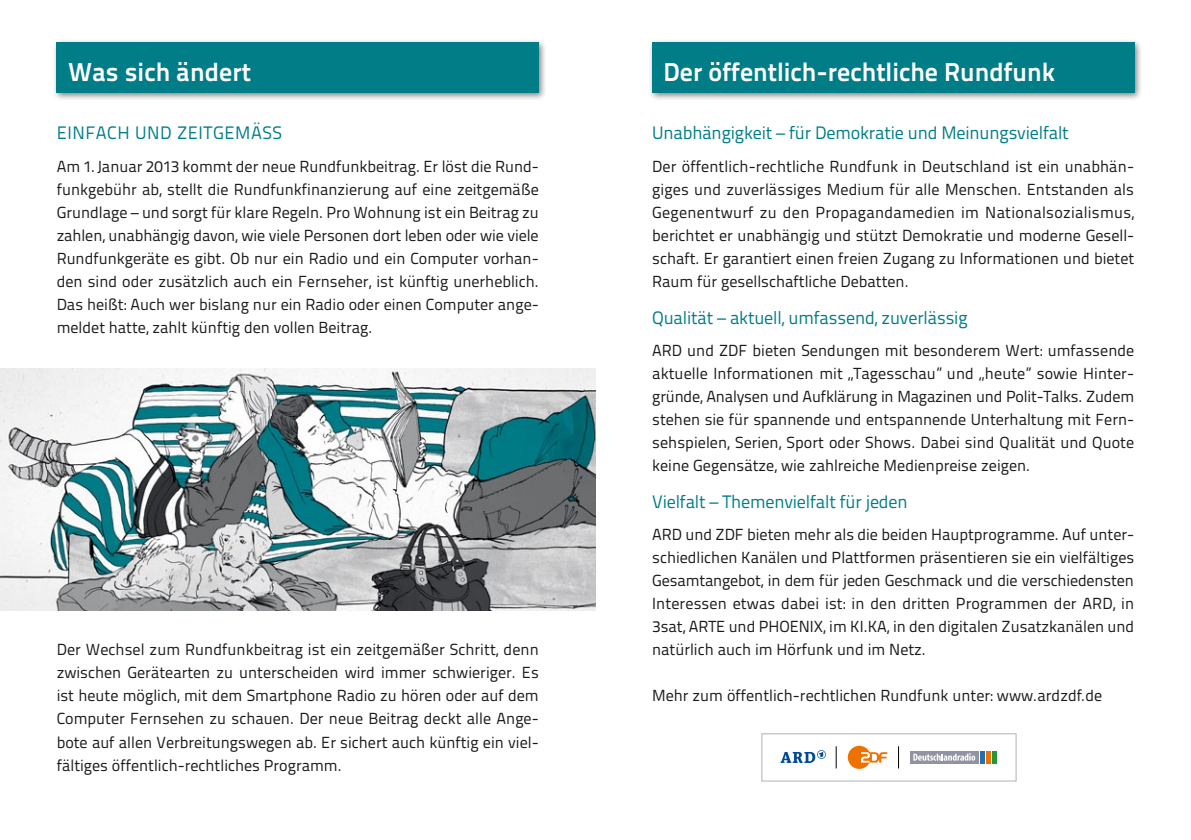
<style>
.page{position:relative;width:1191px;height:840px;background:#fff}
.page>*{position:absolute;margin:0;border:0;box-sizing:border-box;transform-origin:0 0}
.t1{font:700 26px "Titillium Text 22 L";color:#fff}
.t2{font:18px "Titillium Text 22 L";letter-spacing:-.01em;color:#007d87}
.t3{font:18px "Titillium Text 22 L";letter-spacing:.03em;color:#007d87}
.t4{font:16px/23px "Titillium Text 22 L";color:#1a1a18}
</style>
<div class="page">
<div style="left:52px;top:38px;width:495px;height:63px;background:#000;opacity:.5"></div>
<div style="left:57px;top:43px;width:482px;height:50px;background:#007d87"></div>
<img style="left:0;top:368px;width:595px;height:242px">
<div style="left:648px;top:38px;width:494px;height:63px;background:#000;opacity:.5"></div>
<div style="left:652px;top:43px;width:482px;height:50px;background:#007d87"></div>
<svg style="left:780px;top:750px;width:46px;height:12px"></svg>
<svg style="left:847px;top:745px;width:40px;height:23px"></svg>
<hr style="left:980px;top:750px;width:4px;height:13px;background:#246eb5">
<hr style="left:986px;top:750px;width:4px;height:13px;background:#ee7201">
<svg style="left:910px;top:751px;width:68px;height:12px"></svg>
<svg style="left:913px;top:752px;width:62px;height:8px"></svg>
<hr style="left:992px;top:750px;width:4px;height:13px;background:#249836">
<svg style="left:836px;top:746px;width:1px;height:22px"></svg>
<svg style="left:898px;top:746px;width:1px;height:22px"></svg>
<div style="left:761px;top:732px;width:255px;height:49px;border:1px solid #b1b2b3"></div>
<h2 class="t1" style="left:68px;top:52px;width:184px">Was sich ändert</h2>
<h3 class="t3" style="left:57px;top:119px;width:227px">EINFACH UND ZEITGEMÄSS</h3>
<p class="t4" style="left:57px;top:154px;width:483px">Am 1. Januar 2013 kommt der neue Rundfunkbeitrag. Er löst die Rund&shy;funkgebühr ab, stellt die Rundfunkfinanzierung auf eine zeitgemäße Grundlage – und sorgt für klare Regeln. Pro Wohnung ist ein Beitrag zu zahlen, unabhängig davon, wie viele Personen dort leben oder wie viele Rundfunkgeräte es gibt. Ob nur ein Radio und ein Computer vorhan&shy;den sind oder zusätzlich auch ein Fernseher, ist künftig unerheblich.<br>Das heißt: Auch wer bislang nur ein Radio oder einen Computer ange&shy;meldet hatte, zahlt künftig den vollen Beitrag.</p>
<p class="t4" style="left:57px;top:637px;width:483px">Der Wechsel zum Rundfunkbeitrag ist ein zeitgemäßer Schritt, denn zwischen Gerätearten zu unterscheiden wird immer schwieriger. Es ist heute möglich, mit dem Smartphone Radio zu hören oder auf dem Computer Fernsehen zu schauen. Der neue Beitrag deckt alle Ange&shy;bote auf allen Verbreitungswegen ab. Er sichert auch künftig ein viel&shy;fältiges öffentlich-rechtliches Programm.</p>
<h2 class="t1" style="left:663px;top:52px;width:393px">Der öffentlich-rechtliche Rundfunk</h2>
<h3 class="t2" style="left:652px;top:119px;width:418px">Unabhängigkeit – für Demokratie und Meinungsvielfalt</h3>
<p class="t4" style="left:652px;top:154px;width:483px">Der öffentlich-rechtliche Rundfunk in Deutschland ist ein unabhän&shy;giges und zuverlässiges Medium für alle Menschen. Entstanden als Gegenentwurf zu den Propagandamedien im Nationalsozialismus, berichtet er unabhängig und stützt Demokratie und moderne Gesell&shy;schaft. Er garantiert einen freien Zugang zu Informationen und bietet Raum für gesellschaftliche Debatten.</p>
<h3 class="t2" style="left:652px;top:304px;width:317px">Qualität – aktuell, umfassend, zuverlässig</h3>
<p class="t4" style="left:652px;top:338px;width:484px">ARD und ZDF bieten Sendungen mit besonderem Wert: umfassende aktuelle Informationen mit „Tagesschau” und „heute” sowie Hinter&shy;gründe, Analysen und Aufklärung in Magazinen und Polit-Talks. Zudem stehen sie für spannende und entspannende Unterhaltung mit Fern&shy;sehspielen, Serien, Sport oder Shows. Dabei sind Qualität und Quote keine Gegensätze, wie zahlreiche Medienpreise zeigen.</p>
<h3 class="t2" style="left:652px;top:488px;width:257px">Vielfalt – Themenvielfalt für jeden</h3>
<p class="t4" style="left:652px;top:522px;width:483px">ARD und ZDF bieten mehr als die beiden Hauptprogramme. Auf unter&shy;schiedlichen Kanälen und Plattformen präsentieren sie ein vielfältiges Gesamtangebot, in dem für jeden Geschmack und die verschiedensten Interessen etwas dabei ist: in den dritten Programmen der ARD, in 3sat, ARTE und PHOENIX, im KI.KA, in den digitalen Zusatzkanälen und natürlich auch im Hörfunk und im Netz.</p>
<p class="t4" style="left:652px;top:683px;width:451px">Mehr zum öffentlich-rechtlichen Rundfunk unter: www.ardzdf.de</p>
</div>
